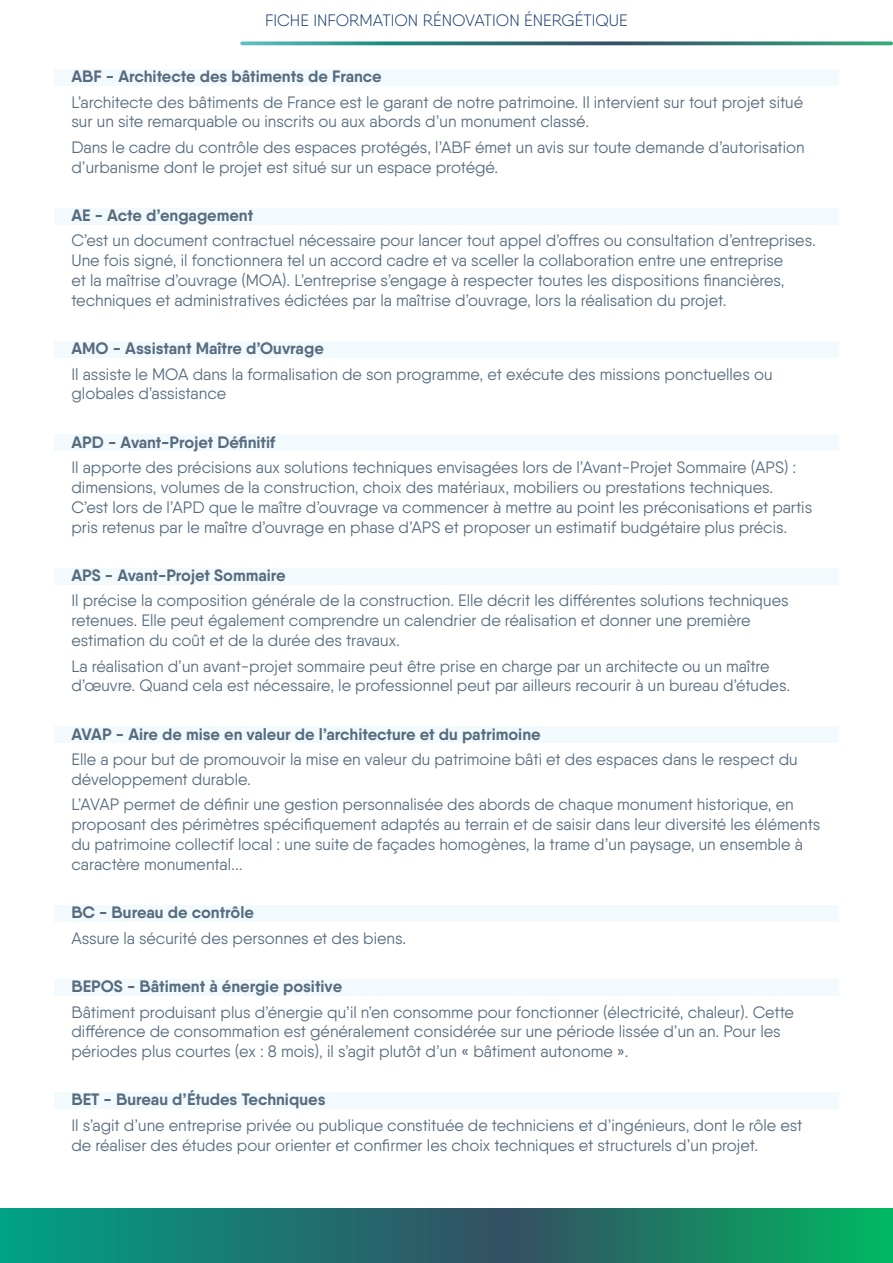
<style>
.page{position:relative;width:893px;height:1263px;background:#fff}
.page>*{position:absolute;margin:0;border:0;box-sizing:border-box;transform-origin:0 0}
.t1{font:16.5px/19.8px "Qanelas";color:#566c7f}
.t2{font:700 16.5px "Qanelas";color:#566c7f}
.t3{font:300 16.5px "Qanelas";color:#1a3e70}
</style>
<div class="page">
<svg style="left:0;top:1209px;width:893px;height:54px;background:#1a7d6c"></svg>
<svg style="left:240px;top:41px;width:653px;height:4px;background:#4b8f8b"></svg>
<div style="left:54px;top:69px;width:784px;height:16px;background:#f2fafe"></div>
<div style="left:54px;top:208px;width:784px;height:16px;background:#f2fafe"></div>
<div style="left:54px;top:341px;width:784px;height:16px;background:#f2fafe"></div>
<div style="left:54px;top:435px;width:784px;height:16px;background:#f2fafe"></div>
<div style="left:54px;top:568px;width:784px;height:16px;background:#f2fafe"></div>
<div style="left:54px;top:726px;width:784px;height:17px;background:#f2fafe"></div>
<div style="left:54px;top:905px;width:784px;height:16px;background:#f2fafe"></div>
<div style="left:54px;top:979px;width:784px;height:16px;background:#f2fafe"></div>
<div style="left:54px;top:1092px;width:784px;height:17px;background:#f2fafe"></div>
<p class="t3" style="left:265px;top:10px;width:364px">FICHE INFORMATION RÉNOVATION ÉNERGÉTIQUE</p>
<p class="t2" style="left:71px;top:66px;width:312px">ABF - Architecte des bâtiments de France</p>
<p class="t1" style="left:71px;top:92px;width:733px">L’architecte des bâtiments de France est le garant de notre patrimoine. Il intervient sur tout projet situé sur un site remarquable ou inscrits ou aux abords d’un monument classé.</p>
<p class="t1" style="left:71px;top:137px;width:735px">Dans le cadre du contrôle des espaces protégés, l’ABF émet un avis sur toute demande d’autorisation d’urbanisme dont le projet est situé sur un espace protégé.</p>
<p class="t2" style="left:71px;top:205px;width:183px">AE - Acte d’engagement</p>
<p class="t1" style="left:71px;top:231px;width:746px">C’est un document contractuel nécessaire pour lancer tout appel d’offres ou consultation d’entreprises.<br>Une fois signé, il fonctionnera tel un accord cadre et va sceller la collaboration entre une entreprise<br>et la maîtrise d’ouvrage (MOA). L’entreprise s’engage à respecter toutes les dispositions financières, techniques et administratives édictées par la maîtrise d’ouvrage, lors la réalisation du projet.</p>
<p class="t2" style="left:71px;top:338px;width:254px">AMO - Assistant Maître d’Ouvrage</p>
<p class="t1" style="left:71px;top:364px;width:703px">Il assiste le MOA dans la formalisation de son programme, et exécute des missions ponctuelles ou globales d’assistance</p>
<p class="t2" style="left:71px;top:432px;width:205px">APD - Avant-Projet Définitif</p>
<p class="t1" style="left:71px;top:457px;width:742px">Il apporte des précisions aux solutions techniques envisagées lors de l’Avant-Projet Sommaire (APS) : dimensions, volumes de la construction, choix des matériaux, mobiliers ou prestations techniques.<br>C’est lors de l’APD que le maître d’ouvrage va commencer à mettre au point les préconisations et partis pris retenus par le maître d’ouvrage en phase d’APS et proposer un estimatif budgétaire plus précis.</p>
<p class="t2" style="left:71px;top:565px;width:216px">APS - Avant-Projet Sommaire</p>
<p class="t1" style="left:71px;top:591px;width:719px">Il précise la composition générale de la construction. Elle décrit les différentes solutions techniques retenues. Elle peut également comprendre un calendrier de réalisation et donner une première estimation du coût et de la durée des travaux.</p>
<p class="t1" style="left:71px;top:656px;width:720px">La réalisation d’un avant-projet sommaire peut être prise en charge par un architecte ou un maître d’œuvre. Quand cela est nécessaire, le professionnel peut par ailleurs recourir à un bureau d’études.</p>
<p class="t2" style="left:71px;top:724px;width:471px">AVAP - Aire de mise en valeur de l’architecture et du patrimoine</p>
<p class="t1" style="left:71px;top:749px;width:728px">Elle a pour but de promouvoir la mise en valeur du patrimoine bâti et des espaces dans le respect du développement durable.</p>
<p class="t1" style="left:71px;top:795px;width:750px">L’AVAP permet de définir une gestion personnalisée des abords de chaque monument historique, en proposant des périmètres spécifiquement adaptés au terrain et de saisir dans leur diversité les éléments du patrimoine collectif local : une suite de façades homogènes, la trame d’un paysage, un ensemble à caractère monumental...</p>
<p class="t2" style="left:71px;top:902px;width:184px">BC - Bureau de contrôle</p>
<p class="t1" style="left:71px;top:928px;width:336px">Assure la sécurité des personnes et des biens.</p>
<p class="t2" style="left:71px;top:976px;width:272px">BEPOS - Bâtiment à énergie positive</p>
<p class="t1" style="left:71px;top:1002px;width:724px">Bâtiment produisant plus d’énergie qu’il n’en consomme pour fonctionner (électricité, chaleur). Cette différence de consommation est généralement considérée sur une période lissée d’un an. Pour les périodes plus courtes (ex : 8 mois), il s’agit plutôt d’un « bâtiment autonome ».</p>
<p class="t2" style="left:71px;top:1089px;width:256px">BET - Bureau d’Études Techniques</p>
<p class="t1" style="left:71px;top:1115px;width:732px">Il s’agit d’une entreprise privée ou publique constituée de techniciens et d’ingénieurs, dont le rôle est de réaliser des études pour orienter et confirmer les choix techniques et structurels d’un projet.</p>
</div>
